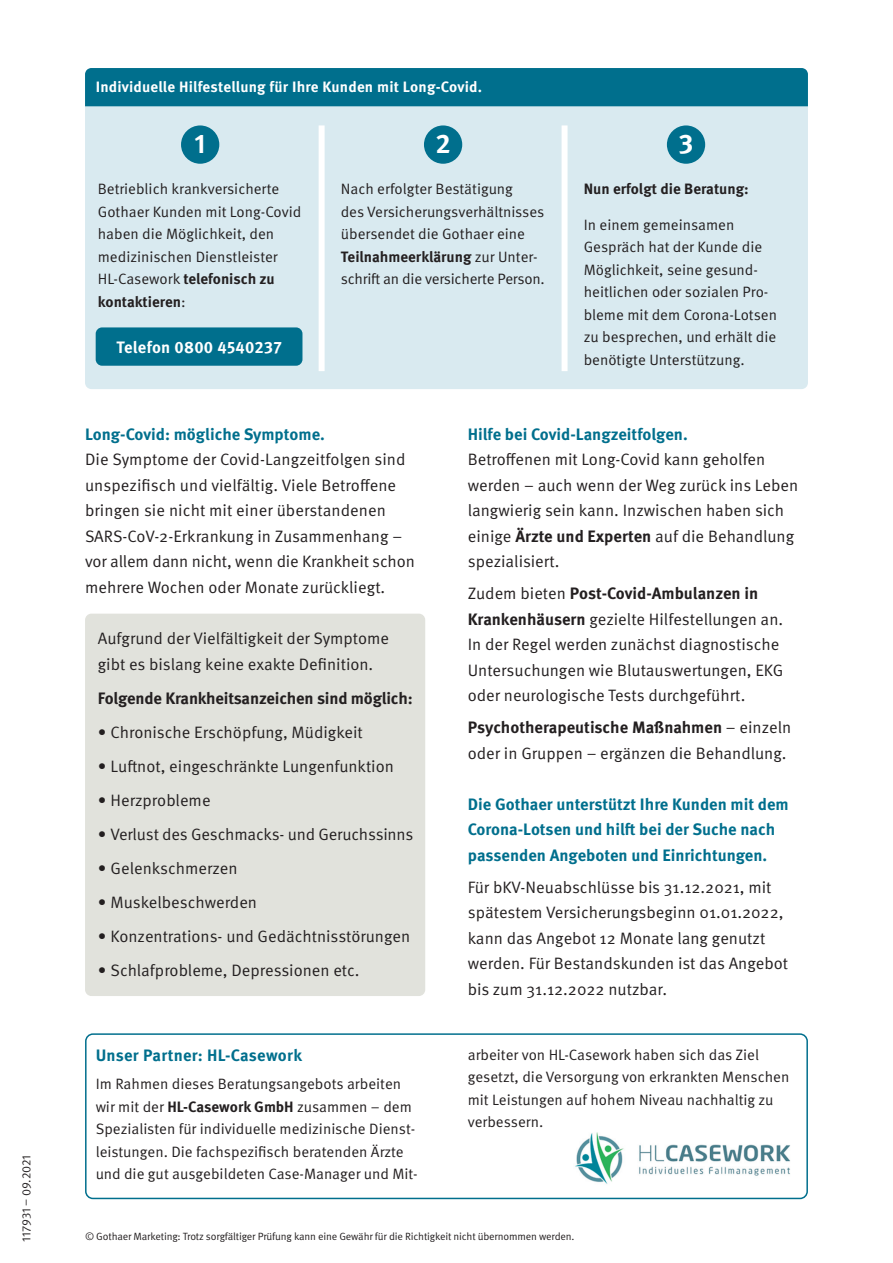
<style>
.page{position:relative;width:893px;height:1263px;background:#fff}
.page>*{position:absolute;margin:0;border:0;box-sizing:border-box;transform-origin:0 0}
.t1{font:700 27px "Meta Pro";color:#fff}
.t2{font:16.5px/25.5px "Meta Pro";color:#231f20}
.t3{font:700 16.5px/25.5px "Meta Pro";color:#006f8d}
.t4{font:700 16.5px "Meta Pro";letter-spacing:-.01em;color:#231f20}
.t5{font:700 16.5px "Meta Pro";letter-spacing:.015em;color:#fff}
.t6{font:15px/22.5px "Meta Pro";color:#231f20}
.t7{font:700 15px "Meta Pro";letter-spacing:.015em;color:#fff}
.t8{font:700 15px "Meta Pro";color:#231f20}
.t9{font:12px "Meta Pro";letter-spacing:-.01em;color:#231f20}
.t10{font:10.5px "Meta Pro";letter-spacing:-.015em;color:#231f20}
.s1{font-weight:700}
</style>
<div class="page">
<div style="left:85px;top:614px;width:340px;height:382px;background:#e1e2dc;border-radius:6px"></div>
<div style="left:85px;top:68px;width:723px;height:321px;background:#d9eaf0;border-radius:6px"></div>
<div style="left:85px;top:68px;width:723px;height:38px;background:#006f8d"></div>
<svg style="left:85px;top:1033px;width:723px;height:166px"></svg>
<div style="left:181px;top:125px;width:38px;height:39px;background:#006f8d;border-radius:50%"></div>
<div style="left:424px;top:125px;width:38px;height:39px;background:#006f8d;border-radius:50%"></div>
<div style="left:667px;top:125px;width:38px;height:39px;background:#006f8d;border-radius:50%"></div>
<div style="left:96px;top:327px;width:206px;height:39px;background:#006f8d;border-radius:6px"></div>
<div style="left:319px;top:125px;width:6px;height:246px;background:#fff"></div>
<div style="left:562px;top:125px;width:6px;height:246px;background:#fff"></div>
<img style="left:567px;top:1124px;width:228px;height:72px">
<p class="t9" style="left:22px;top:1242px;width:88px;rotate:-90deg">117931 – 09.2021</p>
<p class="t7" style="left:96px;top:81px;width:388px">Individuelle Hilfestellung für Ihre Kunden mit Long-Covid.</p>
<p class="t1" style="left:194px;top:133px;width:13px">1</p>
<p class="t1" style="left:435px;top:133px;width:17px">2</p>
<p class="t1" style="left:679px;top:133px;width:16px">3</p>
<p class="t6" style="left:98px;top:179px;width:205px">Betrieblich krankversicherte<br>Gothaer Kunden mit Long-Covid haben die Möglichkeit, den medizinischen Dienstleister<br>HL-Casework <span class="s1">telefonisch zu kontaktieren</span>:</p>
<p class="t6" style="left:341px;top:179px;width:206px">Nach erfolgter Bestätigung<br>des Versicherungsverhältnisses übersendet die Gothaer eine<br><span class="s1">Teilnahmeerklärung</span> zur Unter&shy;schrift an die versicherte Person.</p>
<p class="t8" style="left:584px;top:183px;width:167px">Nun erfolgt die Beratung:</p>
<p class="t6" style="left:584px;top:214px;width:195px">In einem gemeinsamen<br>Gespräch hat der Kunde die<br>Möglichkeit, seine gesund - heitlichen oder sozialen Pro&shy;bleme mit dem Corona-Lotsen zu besprechen, und erhält die benötigte Unterstützung.</p>
<p class="t5" style="left:116px;top:340px;width:167px">Telefon 0800 4540237</p>
<p class="t3" style="left:85px;top:423px;width:241px">Long-Covid: mögliche Symptome.</p>
<p class="t2" style="left:85px;top:448px;width:331px">Die Symptome der Covid-Langzeitfolgen sind unspezifisch und vielfältig. Viele Betroffene bringen sie nicht mit einer überstandenen SARS-CoV-2-Erkrankung in Zusammenhang – vor allem dann nicht, wenn die Krankheit schon mehrere Wochen oder Monate zurückliegt.</p>
<p class="t2" style="left:98px;top:627px;width:293px">Aufgrund der Vielfältigkeit der Symptome gibt es bislang keine exakte Definition.</p>
<p class="t4" style="left:98px;top:691px;width:316px">Folgende Krankheitsanzeichen sind möglich:</p>
<p class="t2" style="left:98px;top:720px;width:267px">• Chronische Erschöpfung, Müdigkeit</p>
<p class="t2" style="left:98px;top:754px;width:298px">• Luftnot, eingeschränkte Lungenfunktion</p>
<p class="t2" style="left:98px;top:788px;width:114px">• Herzprobleme</p>
<p class="t2" style="left:98px;top:822px;width:317px">• Verlust des Geschmacks- und Geruchssinns</p>
<p class="t2" style="left:98px;top:856px;width:141px">• Gelenkschmerzen</p>
<p class="t2" style="left:98px;top:890px;width:161px">• Muskelbeschwerden</p>
<p class="t2" style="left:98px;top:924px;width:314px">• Konzentrations- und Gedächtnisstörungen</p>
<p class="t2" style="left:98px;top:958px;width:263px">• Schlafprobleme, Depressionen etc.</p>
<p class="t3" style="left:96px;top:1043px;width:208px">Unser Partner: HL-Casework</p>
<p class="t6" style="left:96px;top:1074px;width:323px">Im Rahmen dieses Beratungsangebots arbeiten wir mit der <span class="s1">HL-Casework GmbH</span> zusammen – dem Spezialisten für individuelle medizinische Dienst&shy;leistungen. Die fachspezifisch beratenden Ärzte und die gut ausgebildeten Case-Manager und Mit-</p>
<p class="t3" style="left:468px;top:423px;width:221px">Hilfe bei Covid-Langzeitfolgen.</p>
<p class="t2" style="left:468px;top:448px;width:332px">Betroffenen mit Long-Covid kann geholfen werden – auch wenn der Weg zurück ins Leben langwierig sein kann. Inzwischen haben sich einige <span class="s1">Ärzte und Experten</span> auf die Behandlung spezialisiert.</p>
<p class="t2" style="left:468px;top:582px;width:317px">Zudem bieten <span class="s1">Post-Covid-Ambulanzen in Kranken häusern</span> gezielte Hilfe stellungen an.<br>In der Regel werden zunächst diagnostische Unter suchungen wie Blutauswertungen, EKG oder neurologische Tests durchgeführt.</p>
<p class="t2" style="left:468px;top:716px;width:325px"><span class="s1">Psycho therapeutische Maßnahmen</span> – einzeln oder in Gruppen – ergänzen die Behandlung.</p>
<p class="t3" style="left:468px;top:792px;width:323px">Die Gothaer unterstützt Ihre Kunden mit dem<br>Corona-Lotsen und hilft bei der Suche nach passenden Angeboten und Einrichtungen.</p>
<p class="t2" style="left:468px;top:875px;width:322px">Für bKV-Neuabschlüsse bis 31.12.2021, mit spätestem Versicherungsbeginn 01.01.2022, kann das Angebot 12 Monate lang genutzt werden. Für Bestandskunden ist das Angebot bis zum 31.12.2022 nutzbar.</p>
<p class="t6" style="left:468px;top:1044px;width:323px">arbeiter von HL-Casework haben sich das Ziel gesetzt, die Versorgung von erkrankten Menschen mit Leistungen auf hohem Niveau nachhaltig zu verbessern.</p>
<p class="t10" style="left:85px;top:1233px;width:491px">© Gothaer Marketing: Trotz sorgfältiger Prüfung kann eine Gewähr für die Richtigkeit nicht übernommen werden.</p>
</div>
